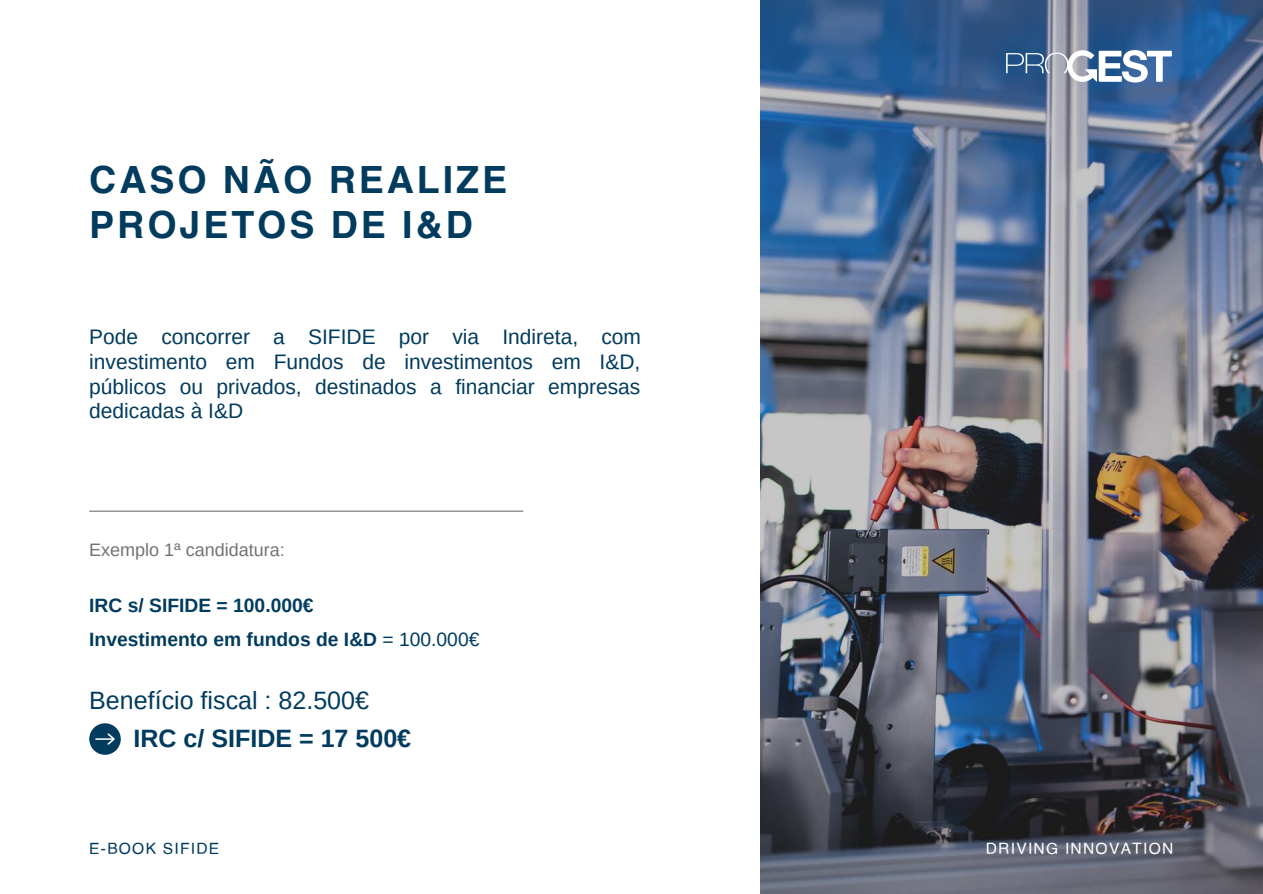
<style>
.page{position:relative;width:1263px;height:894px;background:#fff}
.page>*{position:absolute;margin:0;border:0;box-sizing:border-box;transform-origin:0 0}
.t1{font:700 37.5px/45px "Helvetica";letter-spacing:.08em;color:#013b5d}
.t2{font:25.05px "Arimo";color:#013b5d}
.t3{font:700 25.05px "Arimo";color:#013b5d}
.t4{font:21px/24.8px "Arimo";color:#013b5d;text-align:justify}
.t5{font:700 19.2px/33.8px "Arimo";color:#013b5d}
.t6{font:18px "Arimo";color:#737373}
.t7{font:15.6px "Helvetica";letter-spacing:.08em;color:#fff}
.t8{font:15.6px "Helvetica";letter-spacing:.08em;color:#013b5d}
.s1{font-weight:400}
</style>
<div class="page">
<img style="left:760px;top:0;width:502px;height:893px">
<svg style="left:89px;top:723px;width:32px;height:31px"></svg>
<hr style="left:89px;top:510px;width:434px;height:1px;background:#737373">
<svg style="left:1006px;top:50px;width:166px;height:32px"></svg>
<h1 class="t1" style="left:89px;top:160px;width:419px">CASO NÃO REALIZE<br>PROJETOS DE I&amp;D</h1>
<p class="t4" style="left:89px;top:324px;width:553px">Pode concorrer a SIFIDE por via Indireta, com investimento em Fundos de investimentos em I&amp;D, públicos ou privados, destinados a financiar empresas dedicadas à I&amp;D</p>
<p class="t6" style="left:89px;top:540px;width:197px">Exemplo 1ª candidatura:</p>
<p class="t5" style="left:89px;top:588px;width:392px">IRC s/ SIFIDE = 100.000€<br>Investimento em fundos de I&amp;D <span class="s1">= 100.000€</span></p>
<p class="t2" style="left:89px;top:686px;width:281px">Benefício fiscal : 82.500€</p>
<p class="t3" style="left:134px;top:724px;width:279px">IRC c/ SIFIDE = 17 500€</p>
<p class="t8" style="left:89px;top:842px;width:132px">E-BOOK SIFIDE</p>
<p class="t7" style="left:986px;top:841px;width:189px">DRIVING INNOVATION</p>
</div>
